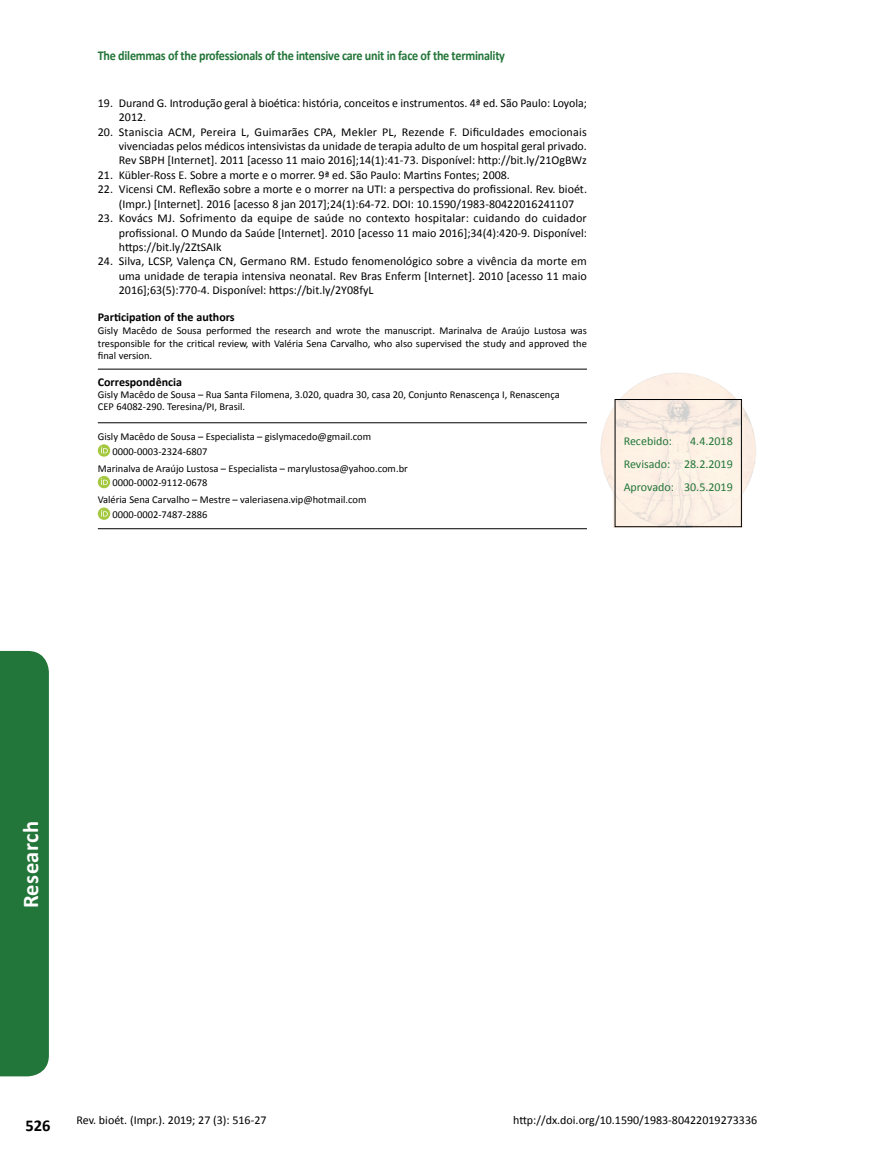
<style>
.page{position:relative;width:872px;height:1170px;background:#fff}
.page>*{position:absolute;margin:0;border:0;box-sizing:border-box;transform-origin:0 0}
.t1{font:700 22.5px "Calibri";letter-spacing:.02em;color:#fff}
.t2{font:700 16.5px "Calibri";color:#000}
.t3{font:700 13.5px "Calibri";letter-spacing:-.02em;color:#237639;scale:.9 1}
.t4{font:12px/14.4px "Calibri";color:#000;text-align:justify}
.t5{font:12px/23px "Calibri";color:#237639;text-align:justify}
.t6{font:700 12px "Calibri";color:#000}
.t7{font:10.5px/14.7px "Calibri";color:#000}
</style>
<div class="page">
<hr style="left:98px;top:369px;width:489px;height:1px;background:#000">
<hr style="left:98px;top:422px;width:489px;height:1px;background:#000">
<hr style="left:98px;top:528px;width:489px;height:1px;background:#000">
<svg style="left:98px;top:444px;width:12px;height:12px"></svg>
<svg style="left:101px;top:446px;width:7px;height:7px"></svg>
<div style="left:98px;top:476px;width:12px;height:12px;background:#a4c83f;border-radius:50%"></div>
<svg style="left:101px;top:478px;width:7px;height:7px"></svg>
<svg style="left:98px;top:507px;width:12px;height:13px"></svg>
<svg style="left:101px;top:509px;width:7px;height:7px"></svg>
<img style="left:600px;top:373px;width:156px;height:154px">
<div style="left:615px;top:399px;width:126px;height:128px;border:1px solid #000"></div>
<div style="left:0;top:651px;width:49px;height:425px;background:#237639"></div>
<p class="t3" style="left:98px;top:46px;width:454px">The dilemmas of the professionals of the intensive care unit in face of the terminality</p>
<p class="t4" style="left:119px;top:96px;width:469px;text-indent:-21px">19. Durand G. Introdução geral à bioética: história, conceitos e instrumentos. 4ª ed. São Paulo: Loyola;<br>2012.</p>
<p class="t4" style="left:119px;top:124px;width:469px;text-indent:-21px">20. Staniscia ACM, Pereira L, Guimarães CPA, Mekler PL, Rezende F. Dificuldades emocionais vivenciadas pelos médicos intensivistas da unidade de terapia adulto de um hospital geral privado.<br>Rev SBPH [Internet]. 2011 [acesso 11 maio 2016];14(1):41-73. Disponível: http://bit.ly/21OgBWz</p>
<p class="t4" style="left:98px;top:168px;width:413px">21. Kübler-Ross E. Sobre a morte e o morrer. 9ª ed. São Paulo: Martins Fontes; 2008.</p>
<p class="t4" style="left:119px;top:182px;width:470px;text-indent:-21px">22. Vicensi CM. Reflexão sobre a morte e o morrer na UTI: a perspectiva do profissional. Rev. bioét. (Impr.) [Internet]. 2016 [acesso 8 jan 2017];24(1):64-72. DOI: 10.1590/1983-80422016241107</p>
<p class="t4" style="left:119px;top:211px;width:469px;text-indent:-21px">23. Kovács MJ. Sofrimento da equipe de saúde no contexto hospitalar: cuidando do cuidador profissional. O Mundo da Saúde [Internet]. 2010 [acesso 11 maio 2016];34(4):420-9. Disponível: https://bit.ly/2ZtSAIk</p>
<p class="t4" style="left:119px;top:254px;width:470px;text-indent:-21px">24. Silva, LCSP, Valença CN, Germano RM. Estudo fenomenológico sobre a vivência da morte em uma unidade de terapia intensiva neonatal. Rev Bras Enferm [Internet]. 2010 [acesso 11 maio 2016];63(5):770-4. Disponível: https://bit.ly/2Y08fyL</p>
<p class="t6" style="left:98px;top:309px;width:138px">Participation of the authors</p>
<p class="t7" style="left:98px;top:324px;width:490px;line-height:12.6px;text-align:justify">Gisly Macêdo de Sousa performed the research and wrote the manuscript. Marinalva de Araújo Lustosa was tresponsible for the critical review, with Valéria Sena Carvalho, who also supervised the study and approved the final version.</p>
<p class="t6" style="left:98px;top:374px;width:86px">Correspondência</p>
<p class="t7" style="left:98px;top:389px;width:463px;line-height:12px">Gisly Macêdo de Sousa – Rua Santa Filomena, 3.020, quadra 30, casa 20, Conjunto Renascença I, Renascença<br>CEP 64082-290. Teresina/PI, Brasil.</p>
<p class="t7" style="left:112px;top:429px;width:260px;text-indent:-15px">Gisly Macêdo de Sousa – Especialista – gislymacedo@gmail.com<br>0000-0003-2324-6807</p>
<p class="t7" style="left:112px;top:460px;width:297px;text-indent:-15px">Marinalva de Araújo Lustosa – Especialista – marylustosa@yahoo.com.br<br>0000-0002-9112-0678</p>
<p class="t7" style="left:112px;top:492px;width:255px;text-indent:-15px">Valéria Sena Carvalho – Mestre – valeriasena.vip@hotmail.com<br>0000-0002-7487-2886</p>
<p class="t5" style="left:623px;top:429px;width:50px">Recebido:</p>
<p class="t5" style="left:623px;top:429px;width:111px;text-indent:66px">4.4.2018<br>Revisado: 28.2.2019<br>Aprovado: 30.5.2019</p>
<h1 class="t1" style="left:15px;top:908px;width:89px;rotate:-90deg">Research</h1>
<h2 class="t2" style="left:26px;top:1113px;width:27px">526</h2>
<p class="t4" style="left:77px;top:1113px;width:191px">Rev. bioét. (Impr.). 2019; 27 (3): 516-27</p>
<p class="t4" style="left:513px;top:1113px;width:245px">http://dx.doi.org/10.1590/1983-80422019273336</p>
</div>
